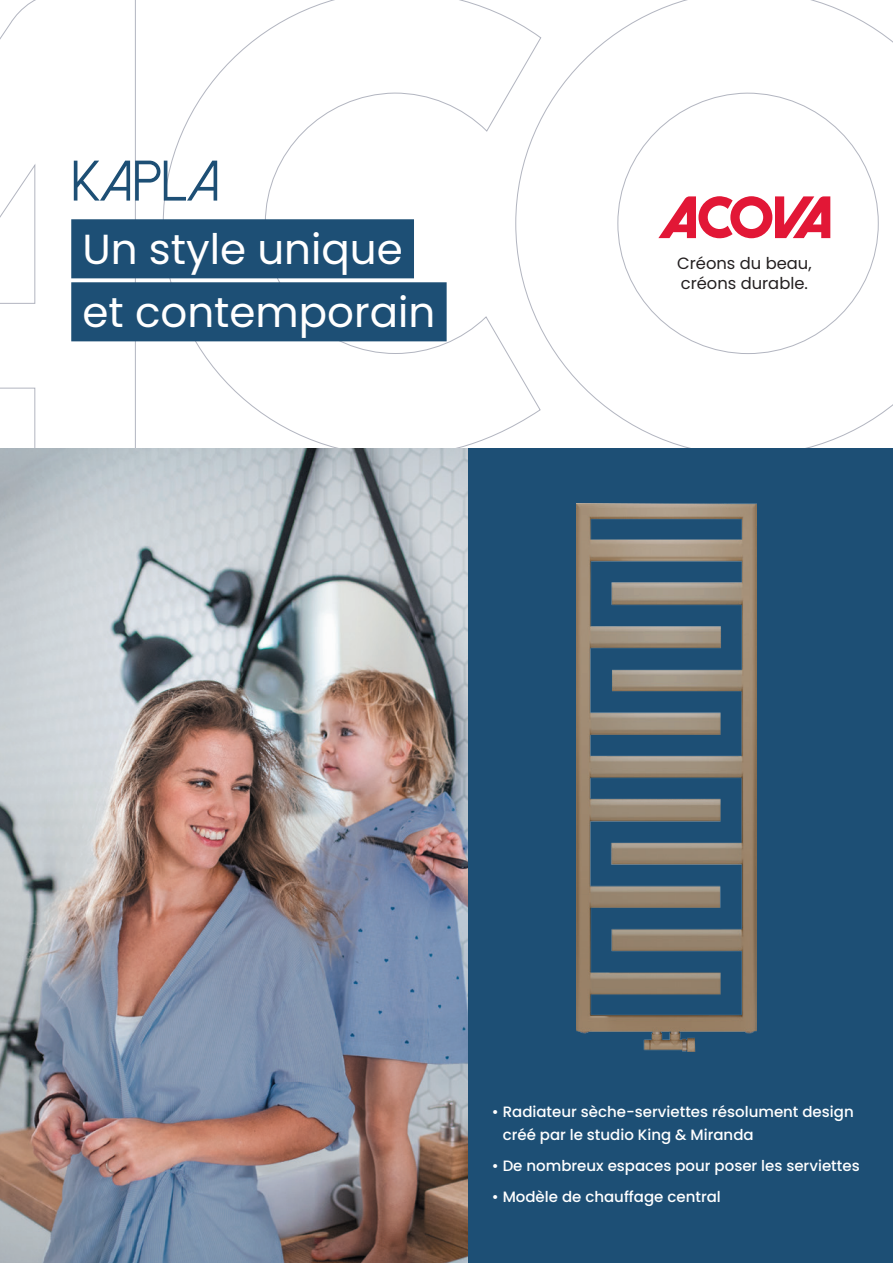
<style>
.page{position:relative;width:893px;height:1263px;background:#fff}
.page>*{position:absolute;margin:0;border:0;box-sizing:border-box;transform-origin:0 0}
.t1{font:57px "Dolce Vita";color:#1d4f75}
.t2{font:42px/63px "Poppins";color:#fff}
.t3{font:16.35px/20px "Poppins";color:#231f20}
.t4{font:500 15px/22.5px "Poppins";color:#fff}
</style>
<div class="page">
<svg style="left:541px;top:0;width:352px;height:449px"></svg>
<svg style="left:163px;top:0;width:378px;height:449px"></svg>
<svg style="left:0;top:0;width:136px;height:449px"></svg>
<div style="left:467px;top:449px;width:426px;height:814px;background:#1d4f75"></div>
<svg style="left:658px;top:196px;width:172px;height:42px"></svg>
<div style="left:71px;top:219px;width:343px;height:59px;background:#1d4f75"></div>
<div style="left:71px;top:282px;width:376px;height:59px;background:#1d4f75"></div>
<img style="left:577px;top:504px;width:180px;height:548px">
<img style="left:0;top:449px;width:467px;height:814px">
<h1 class="t1" style="left:71px;top:152px;width:150px">KAPLA</h1>
<h2 class="t2" style="left:82px;top:218px;width:354px">Un style unique et contemporain</h2>
<p class="t3" style="left:677px;top:253px;width:136px">Créons du beau, créons durable.</p>
<p class="t4" style="left:503px;top:1101px;width:353px;text-indent:-11px">• Radiateur sèche-serviettes résolument design créé par le studio King &amp; Miranda</p>
<p class="t4" style="left:492px;top:1154px;width:369px">• De nombreux espaces pour poser les serviettes</p>
<p class="t4" style="left:492px;top:1185px;width:231px">• Modèle de chauffage central</p>
</div>
